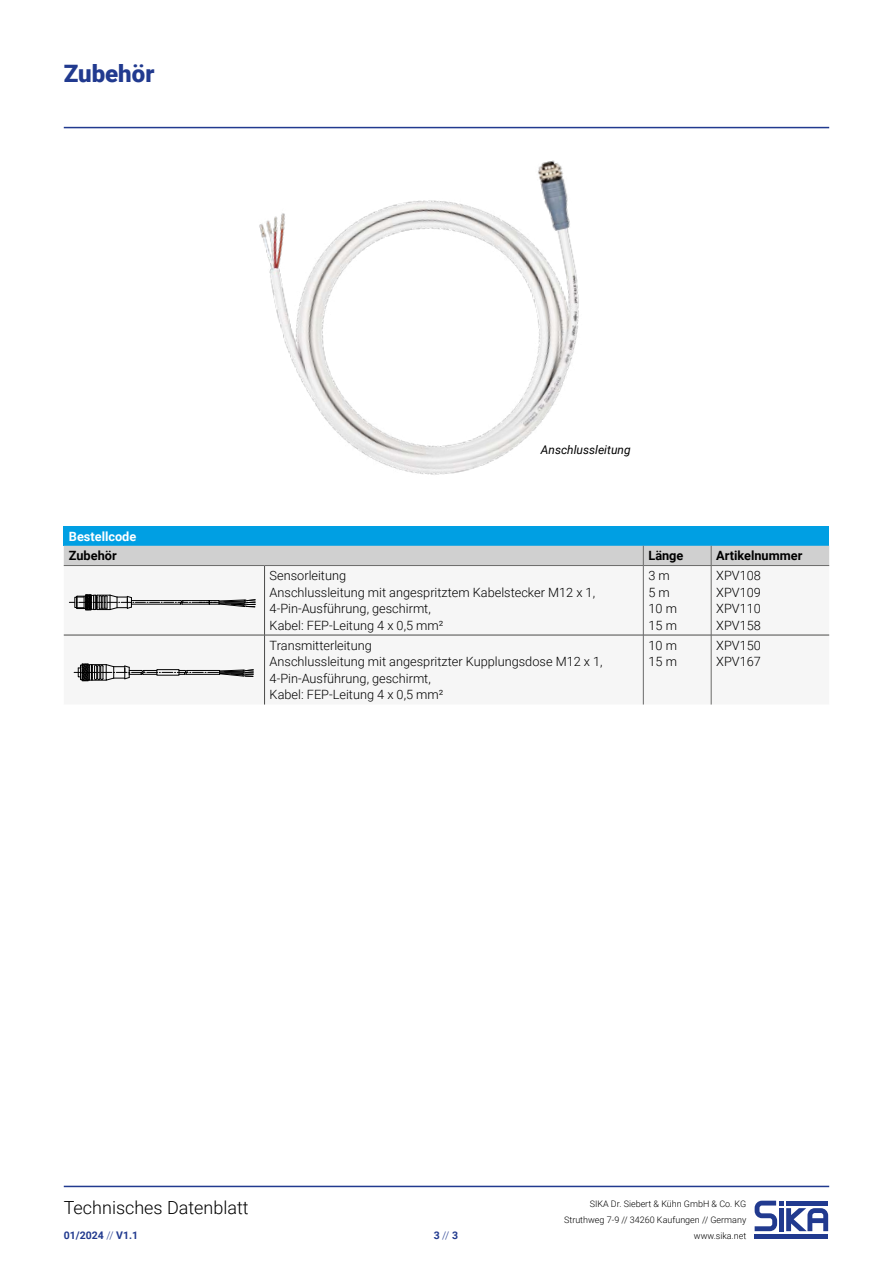
<style>
.page{position:relative;width:893px;height:1263px;background:#fff}
.page>*{position:absolute;margin:0;border:0;box-sizing:border-box;transform-origin:0 0}
.t1{font:900 24px "Roboto";color:#213a8f}
.t2{font:300 18px "Roboto";color:#000}
.t3{font:300 12.75px/16.5px "Roboto";color:#000}
.t4{font:700 12.75px "Roboto";color:#000}
.t5{font:700 12.75px "Roboto";color:#fff}
.t6{font:italic 12px "Roboto";color:#000}
.t7{font:700 10.5px "Roboto";color:#213a8f}
.t8{font:300 9px/15.8px "Roboto";color:#000;text-align:right}
.t9{font:4.5px "Myriad Pro";color:#000}
.t10{font:4.35px "Myriad Pro";color:#000}
.s1{font-weight:300}
</style>
<div class="page">
<hr style="left:64px;top:1186px;width:765px;height:1px;background:#213a8f">
<svg style="left:754px;top:1200px;width:75px;height:39px"></svg>
<div style="left:64px;top:526px;width:765px;height:20px;background:#009fe3"></div>
<div style="left:64px;top:566px;width:765px;height:138px;background:#f6f6f6"></div>
<hr style="left:264px;top:566px;width:1px;height:69px;background:#4a4a49">
<hr style="left:264px;top:635px;width:1px;height:69px;background:#4a4a49">
<div style="left:64px;top:546px;width:765px;height:19px;background:#d0d0d0"></div>
<hr style="left:643px;top:566px;width:1px;height:69px;background:#6a6a69">
<hr style="left:643px;top:635px;width:1px;height:69px;background:#6a6a69">
<hr style="left:711px;top:566px;width:1px;height:69px;background:#6a6a69">
<hr style="left:711px;top:635px;width:1px;height:69px;background:#6a6a69">
<hr style="left:64px;top:565px;width:201px;height:1px;background:#6a6a69">
<hr style="left:265px;top:565px;width:378px;height:1px;background:#6a6a69">
<hr style="left:643px;top:565px;width:68px;height:1px;background:#6a6a69">
<hr style="left:711px;top:565px;width:118px;height:1px;background:#6a6a69">
<hr style="left:64px;top:635px;width:201px;height:1px;background:#4a4a49">
<hr style="left:265px;top:635px;width:378px;height:1px;background:#4a4a49">
<hr style="left:643px;top:635px;width:68px;height:1px;background:#4a4a49">
<hr style="left:711px;top:635px;width:118px;height:1px;background:#4a4a49">
<svg style="left:69px;top:595px;width:187px;height:16px"></svg>
<svg style="left:74px;top:664px;width:180px;height:17px"></svg>
<img style="left:213px;top:126px;width:447px;height:427px">
<hr style="left:64px;top:127px;width:765px;height:1px;background:#213a8f">
<h1 class="t1" style="left:64px;top:56px;width:92px">Zubehör</h1>
<p class="t6" style="left:541px;top:441px;width:91px">Anschlussleitung</p>
<p class="t5" style="left:69px;top:527px;width:69px">Bestellcode</p>
<p class="t4" style="left:69px;top:547px;width:49px">Zubehör</p>
<p class="t4" style="left:648px;top:547px;width:37px">Länge</p>
<p class="t4" style="left:716px;top:547px;width:88px">Artikelnummer</p>
<p class="t10" style="left:282px;top:600px;width:17px">ED-0308</p>
<p class="t3" style="left:270px;top:567px;width:327px">Sensorleitung<br>Anschlussleitung mit angespritztem Kabelstecker M12 x 1, 4-Pin-Ausführung, geschirmt,<br>Kabel: FEP-Leitung 4 x 0,5 mm²</p>
<p class="t3" style="left:648px;top:567px;width:30px">3 m<br>5 m<br>10 m<br>15 m</p>
<p class="t3" style="left:716px;top:567px;width:46px;text-align:justify">XPV108<br>XPV109<br>XPV110</p>
<p class="t9" style="left:287px;top:623px;width:18px">ED-0308</p>
<p class="t3" style="left:716px;top:617px;width:46px">XPV158</p>
<p class="t3" style="left:270px;top:636px;width:335px">Transmitterleitung<br>Anschlussleitung mit angespritzter Kupplungsdose M12 x 1, 4-Pin-Ausführung, geschirmt,<br>Kabel: FEP-Leitung 4 x 0,5 mm²</p>
<p class="t3" style="left:648px;top:636px;width:30px">10 m<br>15 m</p>
<p class="t3" style="left:716px;top:636px;width:46px">XPV150<br>XPV167</p>
<p class="t10" style="left:282px;top:647px;width:17px">ED-0365</p>
<h2 class="t2" style="left:64px;top:1195px;width:186px">Technisches Datenblatt</h2>
<p class="t7" style="left:64px;top:1228px;width:76px">01/2024 <span class="s1">//</span> V1.1</p>
<p class="t7" style="left:434px;top:1228px;width:26px">3 <span class="s1">//</span> 3</p>
<p class="t8" style="left:564px;top:1196px;width:184px">SIKA Dr. Siebert &amp; Kühn GmbH &amp; Co. KG<br>Struthweg 7-9 // 34260 Kaufungen // Germany www.sika.net</p>
</div>
